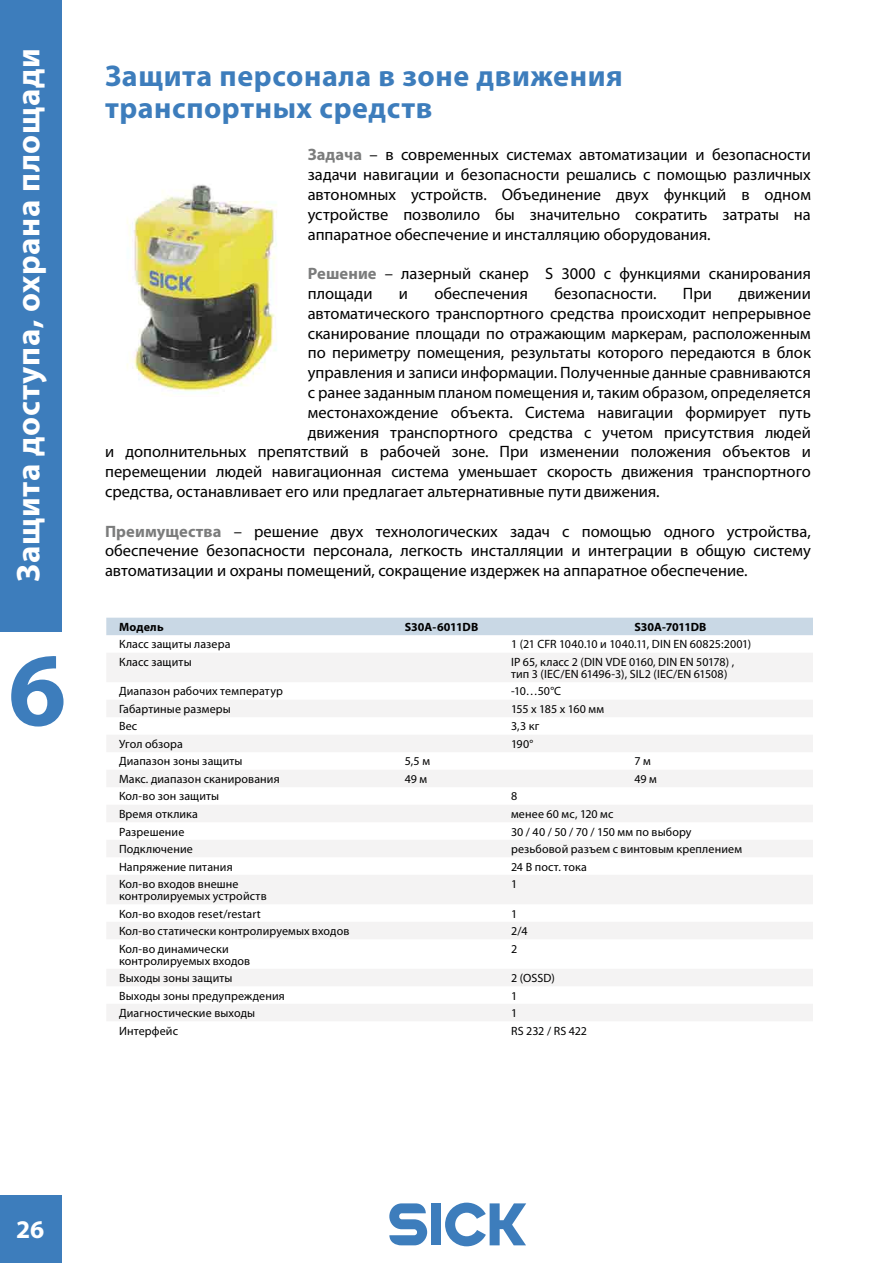
<style>
.page{position:relative;width:893px;height:1263px;background:#fff}
.page>*{position:absolute;margin:0;border:0;box-sizing:border-box;transform-origin:0 0}
.t1{font:700 105px "Myriad Pro";color:#3d7dbc}
.t2{font:700 33px "Myriad Pro";letter-spacing:.02em;color:#fff}
.t3{font:700 30px/31.5px "Myriad Pro";letter-spacing:.02em;color:#3d7dbc}
.t4{font:700 25.5px "Myriad Pro";color:#fff}
.t5{font:16.5px/19.8px "Myriad Pro";color:#000;text-align:justify}
.t6{font:12px/12px "Myriad Pro";letter-spacing:.01em;color:#000}
.t7{font:700 12px "Myriad Pro";color:#000}
.t8{font:12px "Myriad Pro";letter-spacing:-.02em;color:#000}
.s1{font-weight:700;color:#7b7c7c}
</style>
<div class="page">
<div style="left:0;top:1195px;width:62px;height:68px;background:#3d7dbc"></div>
<svg style="left:389px;top:1203px;width:38px;height:42px"></svg>
<div style="left:431px;top:1203px;width:10px;height:42px;background:#3d7dbc"></div>
<svg style="left:445px;top:1202px;width:81px;height:44px"></svg>
<div style="left:0;top:0;width:62px;height:631px;background:#3d7dbc"></div>
<img style="left:127px;top:184px;width:150px;height:210px">
<div style="left:106px;top:618px;width:707px;height:17px;background:#c9d8e5"></div>
<div style="left:107px;top:653px;width:706px;height:29px;background:#f4f3f3"></div>
<div style="left:107px;top:700px;width:706px;height:17px;background:#f4f3f3"></div>
<div style="left:107px;top:735px;width:706px;height:17px;background:#f4f3f3"></div>
<div style="left:107px;top:770px;width:706px;height:17px;background:#f4f3f3"></div>
<div style="left:107px;top:805px;width:706px;height:17px;background:#f4f3f3"></div>
<div style="left:107px;top:840px;width:706px;height:17px;background:#f4f3f3"></div>
<div style="left:107px;top:875px;width:706px;height:29px;background:#f4f3f3"></div>
<div style="left:107px;top:922px;width:706px;height:17px;background:#f4f3f3"></div>
<div style="left:107px;top:969px;width:706px;height:17px;background:#f4f3f3"></div>
<div style="left:107px;top:1004px;width:706px;height:17px;background:#f4f3f3"></div>
<h2 class="t2" style="left:10px;top:581px;width:535px;rotate:-90deg">Защита доступа, охрана площади</h2>
<h1 class="t1" style="left:8px;top:631px;width:60px">6</h1>
<h3 class="t3" style="left:105px;top:61px;width:519px">Защита персонала в зоне движения транспортных средств</h3>
<p class="t5" style="left:308px;top:145px;width:505px"><span class="s1">Задача</span> – в современных системах автоматизации и безопасности задачи навигации и безопасности решались с помощью различных автономных устройств. Объединение двух функций в одном устройстве позволило бы значительно сократить затраты на аппаратное обеспечение и инсталляцию оборудования.</p>
<p class="t5" style="left:308px;top:264px;width:505px"><span class="s1">Решение</span> – лазерный сканер S 3000 с функциями сканирования площади</p>
<p class="t5" style="left:399px;top:284px;width:11px">и</p>
<p class="t5" style="left:434px;top:284px;width:95px">обеспечения</p>
<p class="t5" style="left:554px;top:284px;width:104px">безопасности.</p>
<p class="t5" style="left:683px;top:284px;width:30px">При</p>
<p class="t5" style="left:738px;top:284px;width:74px">движении</p>
<p class="t5" style="left:308px;top:304px;width:505px">автоматического транспортного средства происходит непрерывное</p>
<p class="t5" style="left:308px;top:323px;width:505px">сканирование площади по отражающим маркерам, расположенным</p>
<p class="t5" style="left:308px;top:343px;width:505px">по периметру помещения, результаты которого передаются в блок</p>
<p class="t5" style="left:308px;top:363px;width:505px">управления и записи информации. Полученные данные сравниваются</p>
<p class="t5" style="left:308px;top:383px;width:505px">с ранее заданным планом помещения и, таким образом, определяется</p>
<p class="t5" style="left:308px;top:403px;width:505px">местонахождение объекта. Система навигации формирует путь</p>
<p class="t5" style="left:308px;top:422px;width:505px">движения транспортного средства с учетом присутствия людей</p>
<p class="t5" style="left:105px;top:442px;width:707px">и дополнительных препятствий в рабочей зоне. При изменении положения объектов и</p>
<p class="t5" style="left:105px;top:462px;width:707px">перемещении людей навигационная система уменьшает скорость движения транспортного</p>
<p class="t5" style="left:105px;top:482px;width:556px">средства, останавливает его или предлагает альтернативные пути движения.</p>
<p class="t5" style="left:105px;top:521px;width:707px"><span class="s1">Преимущества</span> – решение двух технологических задач с помощью одного устройства, обеспечение безопасности персонала, легкость инсталляции и интеграции в общую систему автоматизации и охраны помещений, сокращение издержек на аппаратное обеспечение.</p>
<p class="t7" style="left:119px;top:620px;width:46px">Модель</p>
<p class="t7" style="left:405px;top:620px;width:75px">S30A-6011DB</p>
<p class="t7" style="left:634px;top:620px;width:74px">S30A-7011DB</p>
<p class="t6" style="left:119px;top:639px;width:113px">Класс защиты лазера</p>
<p class="t6" style="left:511px;top:639px;width:242px">1 (21 CFR 1040.10 и 1040.11, DIN EN 60825:2001)</p>
<p class="t6" style="left:119px;top:656px;width:74px">Класс защиты</p>
<p class="t6" style="left:511px;top:656px;width:225px">IP 65, класс 2 (DIN VDE 0160, DIN EN 50178) , тип 3 (IEC/EN 61496-3), SIL2 (IEC/EN 61508)</p>
<p class="t6" style="left:119px;top:686px;width:165px">Диапазон рабочих температур</p>
<p class="t6" style="left:511px;top:686px;width:52px">-10…50°С</p>
<p class="t6" style="left:119px;top:703px;width:113px">Габартиные размеры</p>
<p class="t8" style="left:511px;top:702px;width:95px">155 х 185 х 160 мм</p>
<p class="t6" style="left:119px;top:721px;width:20px">Вес</p>
<p class="t6" style="left:511px;top:721px;width:30px">3,3 кг</p>
<p class="t6" style="left:119px;top:738px;width:65px">Угол обзора</p>
<p class="t6" style="left:511px;top:738px;width:24px">190°</p>
<p class="t6" style="left:119px;top:756px;width:125px">Диапазон зоны защиты</p>
<p class="t6" style="left:405px;top:756px;width:27px">5,5 м</p>
<p class="t6" style="left:634px;top:756px;width:18px">7 м</p>
<p class="t6" style="left:119px;top:773px;width:162px">Макс. диапазон сканирования</p>
<p class="t6" style="left:405px;top:773px;width:24px">49 м</p>
<p class="t6" style="left:634px;top:773px;width:24px">49 м</p>
<p class="t6" style="left:119px;top:791px;width:102px">Кол-во зон защиты</p>
<p class="t6" style="left:511px;top:791px;width:8px">8</p>
<p class="t6" style="left:119px;top:808px;width:80px">Время отклика</p>
<p class="t6" style="left:511px;top:808px;width:104px">менее 60 мс, 120 мс</p>
<p class="t6" style="left:119px;top:826px;width:67px">Разрешение</p>
<p class="t6" style="left:511px;top:826px;width:182px">30 / 40 / 50 / 70 / 150 мм по выбору</p>
<p class="t6" style="left:119px;top:843px;width:75px">Подключение</p>
<p class="t6" style="left:511px;top:843px;width:232px">резьбовой разъем с винтовым креплением</p>
<p class="t6" style="left:119px;top:861px;width:115px">Напряжение питания</p>
<p class="t6" style="left:511px;top:861px;width:77px">24 В пост. тока</p>
<p class="t6" style="left:119px;top:878px;width:149px">Кол-во входов внешне контролируемых устройств</p>
<p class="t6" style="left:511px;top:878px;width:8px">1</p>
<p class="t6" style="left:119px;top:908px;width:143px">Кол-во входов reset/restart</p>
<p class="t6" style="left:511px;top:908px;width:8px">1</p>
<p class="t6" style="left:119px;top:925px;width:232px">Кол-во статически контролируемых входов</p>
<p class="t6" style="left:511px;top:925px;width:18px">2/4</p>
<p class="t6" style="left:119px;top:943px;width:133px">Кол-во динамически контролируемых входов</p>
<p class="t6" style="left:511px;top:943px;width:8px">2</p>
<p class="t6" style="left:119px;top:972px;width:115px">Выходы зоны защиты</p>
<p class="t6" style="left:511px;top:972px;width:45px">2 (OSSD)</p>
<p class="t6" style="left:119px;top:990px;width:167px">Выходы зоны предупреждения</p>
<p class="t6" style="left:511px;top:990px;width:8px">1</p>
<p class="t6" style="left:119px;top:1007px;width:138px">Диагностические выходы</p>
<p class="t6" style="left:511px;top:1007px;width:8px">1</p>
<p class="t6" style="left:119px;top:1025px;width:61px">Интерфейс</p>
<p class="t6" style="left:511px;top:1025px;width:77px">RS 232 / RS 422</p>
<h3 class="t4" style="left:16px;top:1215px;width:30px">26</h3>
</div>
